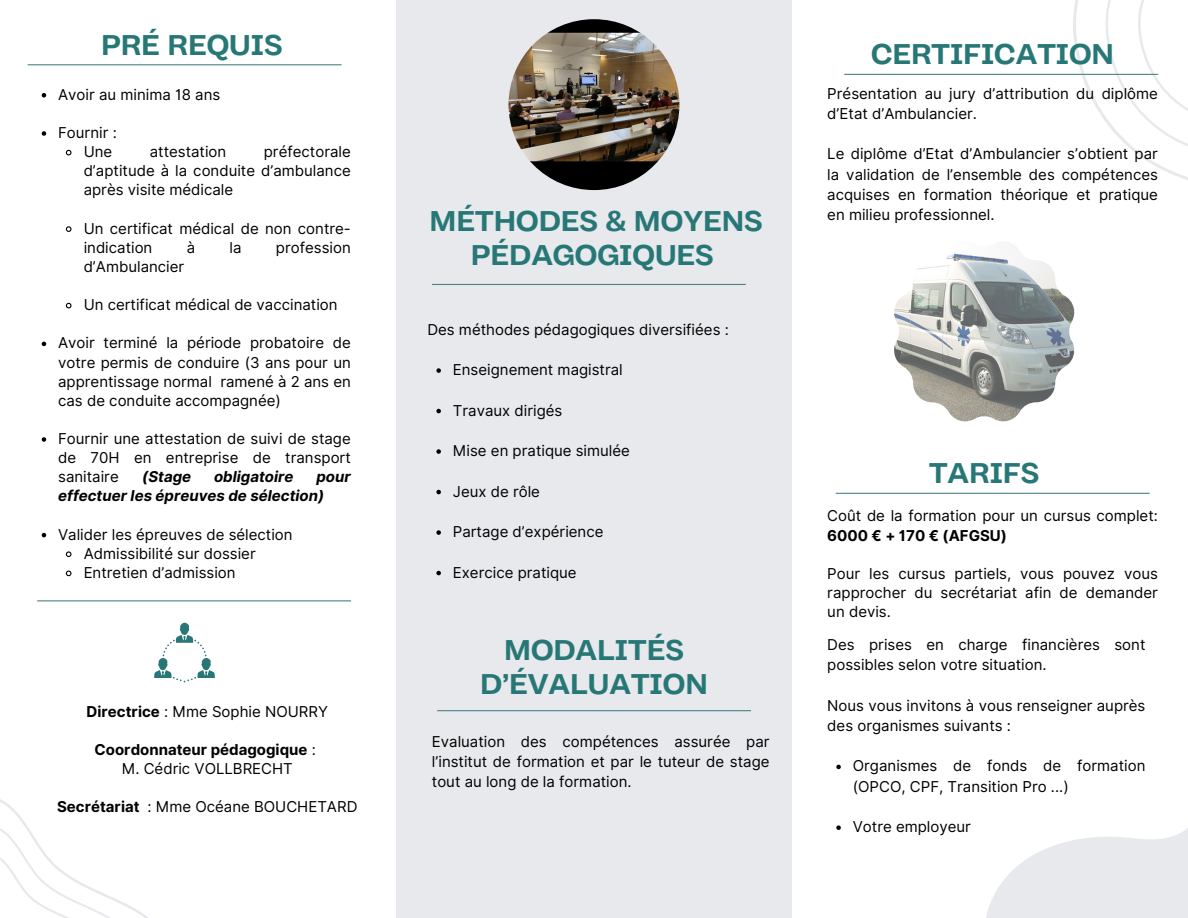
<style>
.page{position:relative;width:1188px;height:918px;background:#fff}
.page>*{position:absolute;margin:0;border:0;box-sizing:border-box;transform-origin:0 0}
.t1{font:700 28.5px/33.8px "Body Grotesque Fit";color:#287777;text-align:center}
.t2{font:15px/19.2px "Inter";color:#000;text-align:justify}
.t3{font:italic 700 15px/19.2px "Inter";color:#000}
.t4{font:700 15px "Inter";color:#000}
.s1{font-weight:700}
.s2{font-weight:400}
</style>
<div class="page">
<div style="left:396px;top:0;width:396px;height:918px;background:#e7e9ec"></div>
<svg style="left:986px;top:828px;width:202px;height:90px;fill:#e7e9ec"></svg>
<svg style="left:1021px;top:0;width:167px;height:180px"></svg>
<svg style="left:0;top:799px;width:148px;height:119px"></svg>
<hr style="left:28px;top:64px;width:314px;height:1px;background:#4c8484">
<svg style="left:154px;top:623px;width:61px;height:59px"></svg>
<svg style="left:42px;top:93px;width:4px;height:5px"></svg>
<svg style="left:42px;top:131px;width:4px;height:5px"></svg>
<svg style="left:65px;top:149px;width:7px;height:7px"></svg>
<svg style="left:65px;top:226px;width:7px;height:6px"></svg>
<svg style="left:65px;top:302px;width:7px;height:7px"></svg>
<svg style="left:42px;top:342px;width:4px;height:4px"></svg>
<svg style="left:42px;top:437px;width:4px;height:5px"></svg>
<svg style="left:42px;top:533px;width:4px;height:4px"></svg>
<svg style="left:65px;top:551px;width:7px;height:7px"></svg>
<svg style="left:65px;top:570px;width:7px;height:7px"></svg>
<hr style="left:37px;top:600px;width:314px;height:1px;background:#4c8484">
<hr style="left:432px;top:284px;width:314px;height:1px;background:#4c8484">
<svg style="left:436px;top:368px;width:5px;height:5px"></svg>
<svg style="left:436px;top:409px;width:5px;height:4px"></svg>
<svg style="left:436px;top:449px;width:5px;height:5px"></svg>
<svg style="left:436px;top:490px;width:5px;height:4px"></svg>
<svg style="left:436px;top:530px;width:5px;height:5px"></svg>
<svg style="left:436px;top:571px;width:5px;height:4px"></svg>
<hr style="left:437px;top:710px;width:314px;height:1px;background:#4c8484">
<hr style="left:844px;top:74px;width:314px;height:1px;background:#4c8484">
<img style="left:894px;top:243px;width:180px;height:178px">
<hr style="left:836px;top:493px;width:314px;height:1px;background:#4c8484">
<img style="left:509px;top:19px;width:170px;height:171px;border-radius:50%">
<svg style="left:836px;top:765px;width:5px;height:4px"></svg>
<svg style="left:836px;top:825px;width:5px;height:5px"></svg>
<p class="t1" style="left:101px;top:30px;width:183px">PRÉ REQUIS</p>
<p class="t2" style="left:58px;top:85px;width:164px">Avoir au minima 18 ans</p>
<p class="t2" style="left:58px;top:123px;width:60px">Fournir :</p>
<p class="t2" style="left:84px;top:142px;width:30px">Une</p>
<p class="t2" style="left:150px;top:142px;width:78px">attestation</p>
<p class="t2" style="left:84px;top:142px;width:269px;text-indent:180px">préfectorale d’aptitude à la conduite d’ambulance après visite médicale</p>
<p class="t2" style="left:84px;top:219px;width:269px">Un certificat médical de non contre&shy;indication</p>
<p class="t2" style="left:187px;top:238px;width:10px">à</p>
<p class="t2" style="left:230px;top:238px;width:13px">la</p>
<p class="t2" style="left:276px;top:238px;width:76px">profession</p>
<p class="t2" style="left:84px;top:257px;width:102px">d’Ambulancier</p>
<p class="t2" style="left:84px;top:295px;width:255px">Un certificat médical de vaccination</p>
<p class="t2" style="left:58px;top:333px;width:294px">Avoir terminé la période probatoire de votre permis de conduire (3 ans pour un apprentissage normal ramené à 2 ans en cas de conduite accompagnée)</p>
<p class="t2" style="left:58px;top:429px;width:294px">Fournir une attestation de suivi de stage de 70H en entreprise de transport sanitaire</p>
<p class="t3" style="left:142px;top:467px;width:50px">(Stage</p>
<p class="t3" style="left:214px;top:467px;width:81px">obligatoire</p>
<p class="t3" style="left:58px;top:467px;width:294px;text-indent:258px">pour effectuer les épreuves de sélection)</p>
<p class="t2" style="left:58px;top:525px;width:236px">Valider les épreuves de sélection</p>
<p class="t2" style="left:84px;top:544px;width:174px">Admissibilité sur dossier</p>
<p class="t2" style="left:84px;top:563px;width:154px">Entretien d’admission</p>
<p class="t2" style="left:87px;top:702px;width:243px"><span class="s1">Directrice</span> : Mme Sophie NOURRY</p>
<p class="t4" style="left:95px;top:741px;width:223px">Coordonnateur pédagogique <span class="s2">:</span></p>
<p class="t2" style="left:122px;top:759px;width:173px">M. Cédric VOLLBRECHT</p>
<p class="t2" style="left:57px;top:797px;width:302px"><span class="s1">Secrétariat</span> : Mme Océane BOUCHETARD</p>
<p class="t1" style="left:430px;top:207px;width:335px">MÉTHODES &amp; MOYENS<br>PÉDAGOGIQUES</p>
<p class="t2" style="left:427px;top:320px;width:303px">Des méthodes pédagogiques diversifiées :</p>
<p class="t2" style="left:453px;top:360px;width:171px">Enseignement magistral</p>
<p class="t2" style="left:453px;top:401px;width:111px">Travaux dirigés</p>
<p class="t2" style="left:453px;top:441px;width:179px">Mise en pratique simulée</p>
<p class="t2" style="left:453px;top:482px;width:89px">Jeux de rôle</p>
<p class="t2" style="left:453px;top:522px;width:152px">Partage d’expérience</p>
<p class="t2" style="left:453px;top:563px;width:125px">Exercice pratique</p>
<p class="t1" style="left:480px;top:636px;width:229px">MODALITÉS<br>D’ÉVALUATION</p>
<p class="t2" style="left:432px;top:731px;width:339px;line-height:20.2px">Evaluation des compétences assurée par l’institut de formation et par le tuteur de stage tout au long de la formation.</p>
<p class="t1" style="left:871px;top:39px;width:245px">CERTIFICATION</p>
<p class="t2" style="left:827px;top:83px;width:332px;line-height:20.2px">Présentation au jury d’attribution du diplôme d’Etat d’Ambulancier.</p>
<p class="t2" style="left:827px;top:144px;width:332px;line-height:20.2px">Le diplôme d’Etat d’Ambulancier s’obtient par la validation de l’ensemble des compétences acquises en formation théorique et pratique en milieu professionnel.</p>
<p class="t1" style="left:929px;top:458px;width:112px">TARIFS</p>
<p class="t2" style="left:827px;top:506px;width:332px">Coût de la formation pour un cursus complet:<br><span class="s1">6000 € + 170 € (AFGSU)</span></p>
<p class="t2" style="left:827px;top:564px;width:332px">Pour les cursus partiels, vous pouvez vous rapprocher du secrétariat afin de demander un devis.</p>
<p class="t2" style="left:827px;top:634px;width:320px;line-height:20.2px">Des prises en charge financières sont possibles selon votre situation.</p>
<p class="t2" style="left:827px;top:695px;width:320px;line-height:20.2px">Nous vous invitons à vous renseigner auprès des organismes suivants :</p>
<p class="t2" style="left:853px;top:756px;width:294px;line-height:20.2px">Organismes de fonds de formation (OPCO, CPF, Transition Pro ...)</p>
<p class="t2" style="left:853px;top:817px;width:120px">Votre employeur</p>
</div>
